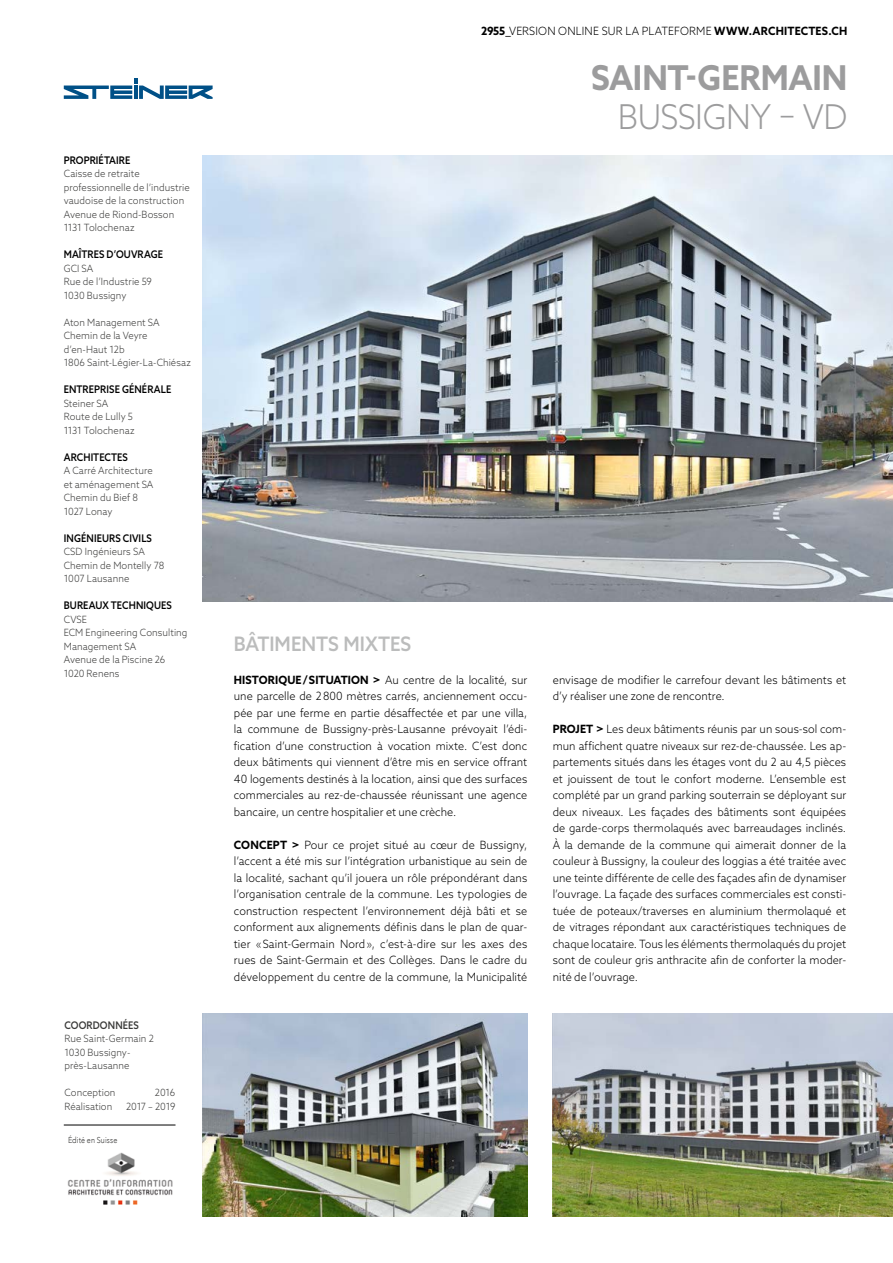
<style>
.page{position:relative;width:893px;height:1263px;background:#fff}
.page>*{position:absolute;margin:0;border:0;box-sizing:border-box;transform-origin:0 0}
.t1{font:700 34.2px "Azo Sans";letter-spacing:-.005em;color:#9c9c9d;scale:.95 1}
.t2{font:300 34.2px "Azo Sans";letter-spacing:-.015em;color:#9c9c9d;scale:.95 1}
.t3{font:500 19.95px "Azo Sans";color:#bbbcbc;scale:.95 1}
.t4{font:300 11.4px/16.5px "Azo Sans";letter-spacing:.005em;color:#000;text-align:justify;scale:.95 1}
.t5{font:500 10.5px "Azo Sans";letter-spacing:.01em;color:#000;scale:.9 1}
.t6{font:500 10.5px "Azo Sans";letter-spacing:.01em;color:#3a3a39;scale:.9 1}
.t7{font:300 10.05px/13.5px "Azo Sans";letter-spacing:.005em;color:#3a3a39;scale:.95 1}
.t8{font:300 10.05px "Azo Sans";letter-spacing:-.025em;color:#3a3a39;scale:.95 1}
.t9{font:300 8.55px "Avenir";letter-spacing:.02em;color:#3a3a39;scale:.84 1}
.s1{font-weight:700}
</style>
<div class="page">
<img style="left:202px;top:1014px;width:325px;height:202px">
<img style="left:553px;top:1014px;width:340px;height:202px">
<img style="left:67px;top:1152px;width:106px;height:53px">
<hr style="left:64px;top:1125px;width:111px;height:1px;background:#000">
<img style="left:202px;top:156px;width:691px;height:445px">
<svg style="left:64px;top:78px;width:149px;height:21px"></svg>
<p class="t5" style="left:64px;top:153px;width:76px">PROPRIÉTAIRE</p>
<p class="t7" style="left:64px;top:167px;width:134px">Caisse de retraite professionnelle de l’industrie vaudoise de la construction<br>Avenue de Riond-Bosson<br>1131 Tolochenaz</p>
<p class="t5" style="left:64px;top:248px;width:112px">MAÎTRES D’OUVRAGE</p>
<p class="t7" style="left:64px;top:261px;width:94px">GCI SA<br>Rue de l’Industrie 59<br>1030 Bussigny</p>
<p class="t7" style="left:64px;top:315px;width:135px">Aton Management SA<br>Chemin de la Veyre d’en-Haut 12b<br>1806 Saint-Légier-La-Chiésaz</p>
<p class="t5" style="left:64px;top:383px;width:121px">ENTREPRISE GÉNÉRALE</p>
<p class="t7" style="left:64px;top:396px;width:76px">Steiner SA<br>Route de Lully 5<br>1131 Tolochenaz</p>
<p class="t5" style="left:64px;top:450px;width:73px">ARCHITECTES</p>
<p class="t7" style="left:64px;top:464px;width:96px">A Carré Architecture et aménagement SA<br>Chemin du Bief 8<br>1027 Lonay</p>
<p class="t5" style="left:64px;top:531px;width:100px">INGÉNIEURS CIVILS</p>
<p class="t7" style="left:64px;top:545px;width:107px">CSD Ingénieurs SA<br>Chemin de Montelly 78<br>1007 Lausanne</p>
<p class="t5" style="left:64px;top:599px;width:122px">BUREAUX TECHNIQUES</p>
<p class="t7" style="left:64px;top:612px;width:132px">CVSE<br>ECM Engineering Consulting<br>Management SA<br>Avenue de la Piscine 26<br>1020 Renens</p>
<p class="t6" style="left:64px;top:1018px;width:84px">COORDONNÉES</p>
<p class="t7" style="left:64px;top:1032px;width:96px">Rue Saint-Germain 2<br>1030 Bussigny&shy;près-Lausanne</p>
<p class="t7" style="left:64px;top:1086px;width:55px">Conception</p>
<p class="t7" style="left:155px;top:1086px;width:23px">2016</p>
<p class="t7" style="left:64px;top:1099px;width:52px">Réalisation</p>
<p class="t8" style="left:126px;top:1100px;width:53px">2017 – 2019</p>
<p class="t9" style="left:68px;top:1135px;width:60px">Édité en Suisse</p>
<p class="t4" style="left:481px;top:23px;width:387px"><span class="s1">2955_</span>VERSION ONLINE SUR LA PLATEFORME <span class="s1">WWW.ARCHITECTES.CH</span></p>
<h1 class="t1" style="left:591px;top:55px;width:271px">SAINT-GERMAIN</h1>
<h1 class="t2" style="left:618px;top:94px;width:243px">BUSSIGNY – VD</h1>
<h2 class="t3" style="left:234px;top:631px;width:188px">BÂTIMENTS MIXTES</h2>
<p class="t4" style="left:234px;top:671px;width:310px"><span class="s1">HISTORIQUE/SITUATION &gt;</span> Au centre de la localité, sur une parcelle de 2800 mètres carrés, anciennement occu&shy;pée par une ferme en partie désaffectée et par une villa, la commune de Bussigny-près-Lausanne prévoyait l’édi&shy;fication d’une construction à vocation mixte. C’est donc deux bâtiments qui viennent d’être mis en service offrant 40 logements destinés à la location, ainsi que des surfaces commerciales au rez-de-chaussée réunissant une agence bancaire, un centre hospitalier et une crèche.</p>
<p class="t4" style="left:234px;top:836px;width:310px"><span class="s1">CONCEPT &gt;</span> Pour ce projet situé au cœur de Bussigny, l’accent a été mis sur l’intégration urbanistique au sein de la localité, sachant qu’il jouera un rôle prépondérant dans l’organisation centrale de la commune. Les typologies de construction respectent l’environnement déjà bâti et se conforment aux alignements définis dans le plan de quar&shy;tier «Saint-Germain Nord», c’est-à-dire sur les axes des rues de Saint-Germain et des Collèges. Dans le cadre du développement du centre de la commune, la Municipalité</p>
<p class="t4" style="left:553px;top:671px;width:310px">envisage de modifier le carrefour devant les bâtiments et d’y réaliser une zone de rencontre.</p>
<p class="t4" style="left:553px;top:721px;width:310px"><span class="s1">PROJET &gt;</span> Les deux bâtiments réunis par un sous-sol com&shy;mun affichent quatre niveaux sur rez-de-chaussée. Les ap&shy;partements situés dans les étages vont du 2 au 4,5 pièces et jouissent de tout le confort moderne. L’ensemble est complété par un grand parking souterrain se déployant sur deux niveaux. Les façades des bâtiments sont équipées de garde-corps thermolaqués avec barreaudages inclinés.<br>À la demande de la commune qui aimerait donner de la couleur à Bussigny, la couleur des loggias a été traitée avec une teinte différente de celle des façades afin de dynamiser l’ouvrage. La façade des surfaces commerciales est consti&shy;tuée de poteaux/traverses en aluminium thermolaqué et de vitrages répondant aux caractéristiques techniques de chaque locataire. Tous les éléments thermolaqués du projet sont de couleur gris anthracite afin de conforter la moder&shy;nité de l’ouvrage.</p>
</div>
